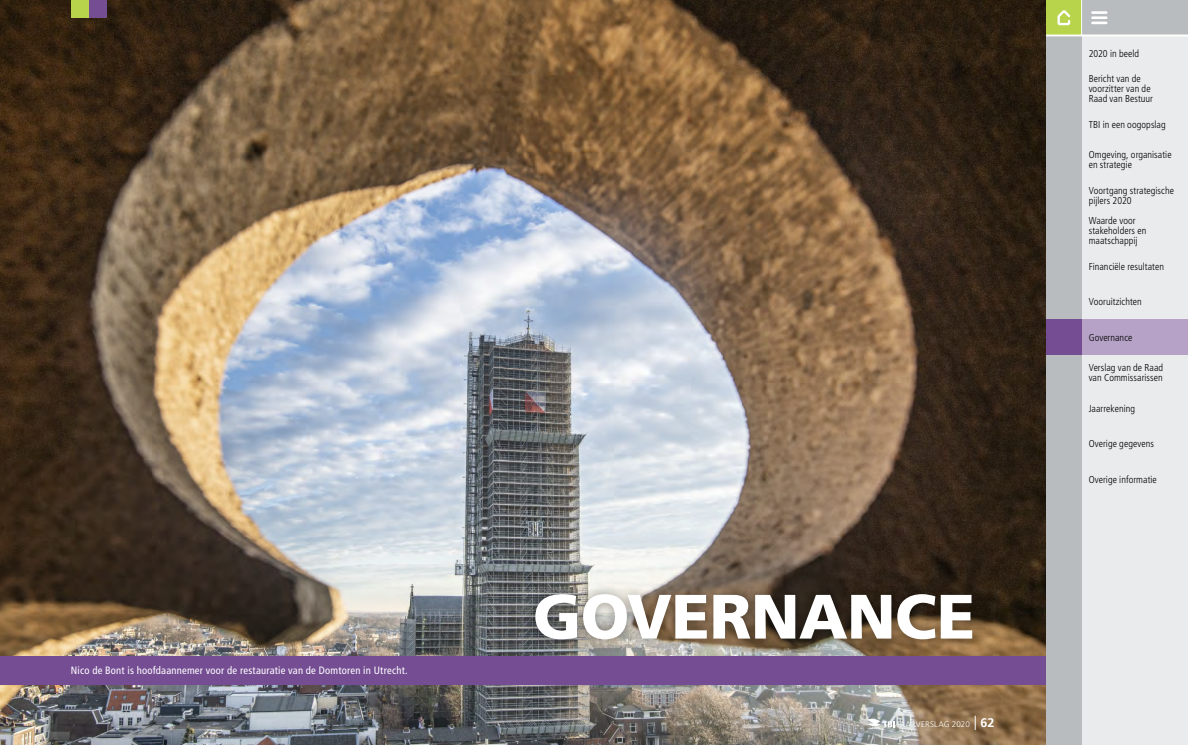
<style>
.page{position:relative;width:1188px;height:745px;background:#fff}
.page>*{position:absolute;margin:0;border:0;box-sizing:border-box;transform-origin:0 0}
.t1{font:900 62.5px "Frutiger LT Std";letter-spacing:-.01em;color:#fff}
.t2{font:condensed 10.62px "Frutiger LT Std";letter-spacing:.02em;color:#fff}
.t3{font:300 condensed 10px/10px "Frutiger LT Std";letter-spacing:.005em;color:#000}
.t4{font:300 8.12px "Frutiger LT Std";letter-spacing:.01em;color:#fff}
.s1{font-weight:700;font-size:12.5px}
</style>
<div class="page">
<img style="left:0;top:0;width:1045px;height:744px">
<div style="left:71px;top:0;width:18px;height:18px;background:#b7d44b"></div>
<div style="left:89px;top:0;width:17px;height:18px;background:#754d93"></div>
<svg style="left:867px;top:717px;width:27px;height:11px"></svg>
<svg style="left:974px;top:715px;width:1px;height:14px"></svg>
<div style="left:0;top:656px;width:1046px;height:28px;background:#754d93"></div>
<div style="left:522px;top:581px;width:462px;height:70px;background:#000;opacity:.4"></div>
<div style="left:1045px;top:35px;width:142px;height:709px;background:#eaebec"></div>
<div style="left:1045px;top:35px;width:36px;height:709px;background:#b9bcbf"></div>
<div style="left:1081px;top:0;width:35px;height:35px;background:#b9bcbf"></div>
<svg style="left:1092px;top:11px;width:13px;height:13px"></svg>
<div style="left:1045px;top:0;width:36px;height:35px;background:#b7d44b"></div>
<svg style="left:1057px;top:10px;width:14px;height:16px"></svg>
<div style="left:1116px;top:0;width:71px;height:35px;background:#b9bcbf"></div>
<div style="left:1081px;top:319px;width:106px;height:35px;background:#b5a2c6"></div>
<div style="left:1045px;top:319px;width:36px;height:35px;background:#754d93"></div>
<hr style="left:1080px;top:0;width:1px;height:36px;background:#fff">
<hr style="left:1045px;top:34px;width:142px;height:2px;background:#fff">
<p class="t2" style="left:71px;top:664px;width:338px">Nico de Bont is hoofdaannemer voor de restauratie van de Domtoren in Utrecht.</p>
<h1 class="t1" style="left:532px;top:578px;width:443px">GOVERNANCE</h1>
<p class="t4" style="left:896px;top:719px;width:99px">JAARVERSLAG 2020 <span class="s1">62</span></p>
<p class="t3" style="left:1088px;top:49px;width:52px">2020 in beeld</p>
<p class="t3" style="left:1088px;top:74px;width:66px">Bericht van de voorzitter van de<br>Raad van Bestuur</p>
<p class="t3" style="left:1088px;top:119px;width:78px">TBI in een oogopslag</p>
<p class="t3" style="left:1088px;top:150px;width:84px">Omgeving, organisatie en strategie</p>
<p class="t3" style="left:1088px;top:185px;width:87px">Voortgang strategische pijlers 2020</p>
<p class="t3" style="left:1088px;top:216px;width:59px">Waarde voor stakeholders en maatschappij</p>
<p class="t3" style="left:1088px;top:261px;width:77px">Financiële resultaten</p>
<p class="t3" style="left:1088px;top:297px;width:55px">Vooruitzichten</p>
<p class="t3" style="left:1088px;top:332px;width:45px">Governance</p>
<p class="t3" style="left:1088px;top:362px;width:76px">Verslag van de Raad van Commissarissen</p>
<p class="t3" style="left:1088px;top:403px;width:48px">Jaarrekening</p>
<p class="t3" style="left:1088px;top:438px;width:67px">Overige gegevens</p>
<p class="t3" style="left:1088px;top:474px;width:70px">Overige informatie</p>
</div>
